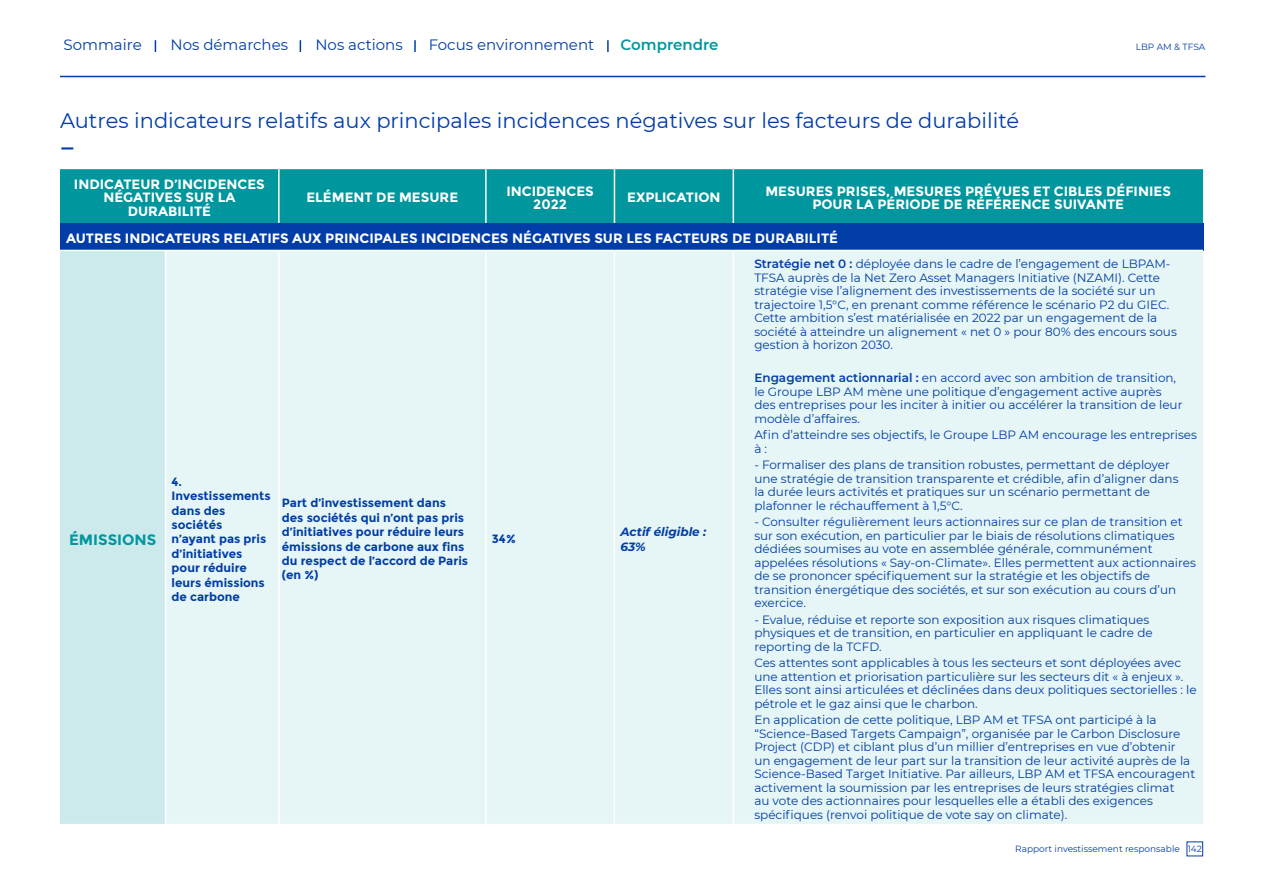
<style>
.page{position:relative;width:1263px;height:893px;background:#fff}
.page>*{position:absolute;margin:0;border:0;box-sizing:border-box;transform-origin:0 0}
.t1{font:21px "Montserrat";color:#003da6}
.t2{font:700 21px "Montserrat";color:#003da6}
.t3{font:15px "Montserrat";color:#003da6}
.t4{font:600 15px "Montserrat";color:#00969e}
.t5{font:700 15px "Montserrat";color:#00969e}
.t6{font:700 13.5px/13.5px "Montserrat";color:#fff;text-align:center}
.t7{font:12px/13.5px "Montserrat";color:#003da6}
.t8{font:700 12px/14.4px "Montserrat";color:#003da6}
.t9{font:italic 700 12px/14.4px "Montserrat";color:#003da6}
.t10{font:9px "Montserrat";color:#003da6}
.s1{font-weight:600}
</style>
<div class="page">
<div style="left:60px;top:169px;width:1143px;height:54px;background:#00969e"></div>
<div style="left:60px;top:223px;width:1143px;height:27px;background:#003da6"></div>
<div style="left:60px;top:250px;width:106px;height:575px;background:#cceaec"></div>
<div style="left:166px;top:251px;width:1037px;height:573px;background:#e6f5f5"></div>
<hr style="left:60px;top:250px;width:106px;height:1px;background:#fff">
<hr style="left:60px;top:824px;width:106px;height:1px;background:#fff">
<hr style="left:278px;top:169px;width:2px;height:54px;background:#fff">
<hr style="left:485px;top:169px;width:2px;height:54px;background:#fff">
<hr style="left:614px;top:169px;width:1px;height:54px;background:#fff">
<hr style="left:732px;top:169px;width:2px;height:54px;background:#fff">
<hr style="left:165px;top:251px;width:1px;height:573px;background:#fff">
<hr style="left:278px;top:251px;width:2px;height:573px;background:#fff">
<hr style="left:485px;top:251px;width:2px;height:573px;background:#fff">
<hr style="left:614px;top:251px;width:1px;height:573px;background:#fff">
<hr style="left:732px;top:251px;width:2px;height:573px;background:#fff">
<svg style="left:155px;top:40px;width:1px;height:12px"></svg>
<svg style="left:300px;top:40px;width:1px;height:12px"></svg>
<svg style="left:414px;top:40px;width:2px;height:12px"></svg>
<svg style="left:607px;top:40px;width:2px;height:12px"></svg>
<hr style="left:60px;top:76px;width:1145px;height:1px;background:#003da6">
<p class="t3" style="left:64px;top:34px;width:80px">Sommaire</p>
<p class="t3" style="left:170px;top:34px;width:119px">Nos démarches</p>
<p class="t3" style="left:315px;top:34px;width:89px">Nos actions</p>
<p class="t3" style="left:429px;top:34px;width:167px">Focus environnement</p>
<p class="t4" style="left:621px;top:34px;width:99px">Comprendre</p>
<p class="t10" style="left:1136px;top:41px;width:71px">LBP AM &amp; TFSA</p>
<h1 class="t1" style="left:60px;top:106px;width:961px">Autres indicateurs relatifs aux principales incidences négatives sur les facteurs de durabilité</h1>
<h1 class="t2" style="left:60px;top:134px;width:16px">—</h1>
<p class="t6" style="left:74px;top:177px;width:192px">INDICATEUR D’INCIDENCES<br>NÉGATIVES SUR LA<br>DURABILITÉ</p>
<p class="t6" style="left:306px;top:191px;width:153px">ELÉMENT DE MESURE</p>
<p class="t6" style="left:506px;top:184px;width:89px">INCIDENCES<br>2022</p>
<p class="t6" style="left:627px;top:191px;width:95px">EXPLICATION</p>
<p class="t6" style="left:765px;top:184px;width:407px">MESURES PRISES, MESURES PRÉVUES ET CIBLES DÉFINIES<br>POUR LA PÉRIODE DE RÉFÉRENCE SUIVANTE</p>
<p class="t6" style="left:66px;top:232px;width:773px">AUTRES INDICATEURS RELATIFS AUX PRINCIPALES INCIDENCES NÉGATIVES SUR LES FACTEURS DE DURABILITÉ</p>
<p class="t5" style="left:69px;top:531px;width:89px">ÉMISSIONS</p>
<p class="t8" style="left:172px;top:474px;width:101px">4.<br>Investissements dans des sociétés<br>n’ayant pas pris d’initiatives pour réduire leurs émissions de carbone</p>
<p class="t8" style="left:282px;top:496px;width:188px">Part d’investissement dans des sociétés qui n’ont pas pris d’initiatives pour réduire leurs émissions de carbone aux fins du respect de l’accord de Paris (en %)</p>
<p class="t8" style="left:492px;top:532px;width:25px">34%</p>
<p class="t9" style="left:620px;top:524px;width:87px">Actif éligible :<br>63%</p>
<p class="t7" style="left:754px;top:257px;width:424px"><span class="s1">Stratégie net 0 :</span> déployée dans le cadre de l’engagement de LBPAM-TFSA auprès de la Net Zero Asset Managers Initiative (NZAMI). Cette stratégie vise l’alignement des investissements de la société sur un trajectoire 1,5°C, en prenant comme référence le scénario P2 du GIEC.<br>Cette ambition s’est matérialisée en 2022 par un engagement de la société à atteindre un alignement « net 0 » pour 80% des encours sous gestion à horizon 2030.</p>
<p class="t7" style="left:754px;top:371px;width:430px"><span class="s1">Engagement actionnarial :</span> en accord avec son ambition de transition, le Groupe LBP AM mène une politique d’engagement active auprès des entreprises pour les inciter à initier ou accélérer la transition de leur modèle d’affaires.</p>
<p class="t7" style="left:754px;top:428px;width:444px">Afin d’atteindre ses objectifs, le Groupe LBP AM encourage les entreprises à :</p>
<p class="t7" style="left:754px;top:458px;width:426px">- Formaliser des plans de transition robustes, permettant de déployer une stratégie de transition transparente et crédible, afin d’aligner dans la durée leurs activités et pratiques sur un scénario permettant de plafonner le réchauffement à 1,5°C.</p>
<p class="t7" style="left:754px;top:515px;width:443px">- Consulter régulièrement leurs actionnaires sur ce plan de transition et sur son exécution, en particulier par le biais de résolutions climatiques dédiées soumises au vote en assemblée générale, communément appelées résolutions « Say-on-Climate». Elles permettent aux actionnaires de se prononcer spécifiquement sur la stratégie et les objectifs de transition énergétique des sociétés, et sur son exécution au cours d’un exercice.</p>
<p class="t7" style="left:754px;top:612px;width:400px">- Evalue, réduise et reporte son exposition aux risques climatiques physiques et de transition, en particulier en appliquant le cadre de reporting de la TCFD.</p>
<p class="t7" style="left:754px;top:656px;width:444px">Ces attentes sont applicables à tous les secteurs et sont déployées avec une attention et priorisation particulière sur les secteurs dit « à enjeux ».<br>Elles sont ainsi articulées et déclinées dans deux politiques sectorielles : le pétrole et le gaz ainsi que le charbon.</p>
<p class="t7" style="left:754px;top:713px;width:442px">En application de cette politique, LBP AM et TFSA ont participé à la “Science-Based Targets Campaign”, organisée par le Carbon Disclosure Project (CDP) et ciblant plus d’un millier d’entreprises en vue d’obtenir<br>un engagement de leur part sur la transition de leur activité auprès de la Science-Based Target Initiative. Par ailleurs, LBP AM et TFSA encouragent activement la soumission par les entreprises de leurs stratégies climat<br>au vote des actionnaires pour lesquelles elle a établi des exigences spécifiques (renvoi politique de vote say on climate).</p>
<p class="t10" style="left:1015px;top:842px;width:188px">Rapport investissement responsable 142</p>
</div>
